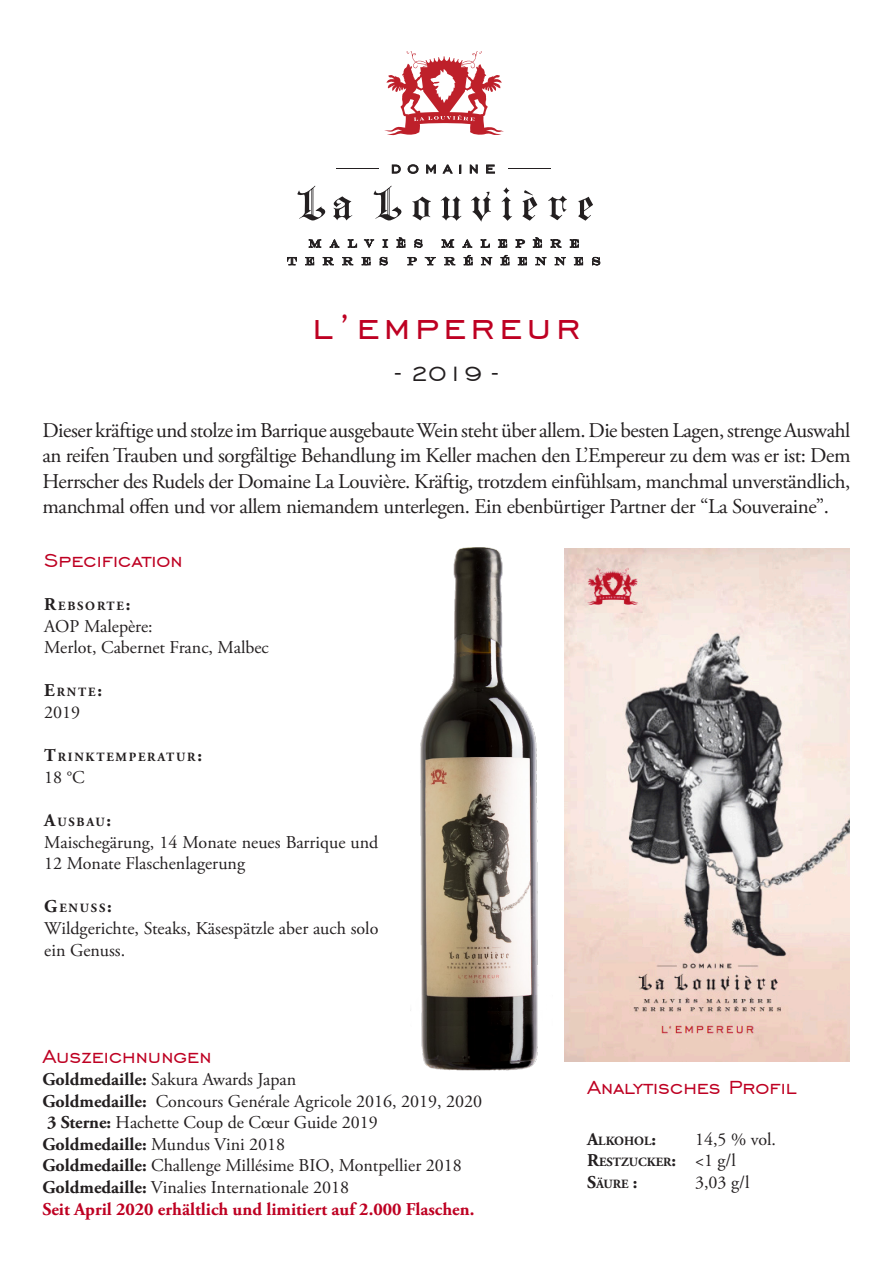
<style>
.page{position:relative;width:893px;height:1263px;background:#fff}
.page>*{position:absolute;margin:0;border:0;box-sizing:border-box;transform-origin:0 0}
.Vintage{font:45px "Engravers Gothic BT";letter-spacing:.1em;color:#be0022}
.Year{font:27px "Engravers Gothic BT";color:#231f20}
.Subtitle{font:24px "Engravers Gothic BT";color:#be0022}
.Description{font:21px/25.2px "Adobe Garamond Pro";letter-spacing:-.02em;color:#231f20;text-align:justify}
.Spec{font:18px/21.6px "Adobe Garamond Pro";color:#231f20}
.t1{font:700 18px "Adobe Garamond Pro";color:#be0022}
.Small_title{font:700 12.6px "Adobe Garamond Pro";letter-spacing:.145em;color:#231f20}
.Small_title-2{font:700 12.6px "Adobe Garamond Pro";color:#231f20}
.s1{font-size:18px}
.s2{font-weight:700}
.s3{font-weight:400;font-size:18px}
</style>
<div class="page">
<svg style="left:309px;top:238px;width:270px;height:10px"></svg>
<svg style="left:392px;top:165px;width:8px;height:8px"></svg>
<svg style="left:408px;top:165px;width:10px;height:9px"></svg>
<svg style="left:426px;top:165px;width:10px;height:8px"></svg>
<svg style="left:443px;top:165px;width:9px;height:8px"></svg>
<svg style="left:470px;top:165px;width:7px;height:8px"></svg>
<svg style="left:486px;top:165px;width:9px;height:8px"></svg>
<hr style="left:336px;top:169px;width:43px;height:1px;background:#231f20">
<hr style="left:509px;top:169px;width:42px;height:1px;background:#231f20">
<svg style="left:412px;top:197px;width:19px;height:23px"></svg>
<svg style="left:441px;top:196px;width:20px;height:25px"></svg>
<svg style="left:502px;top:187px;width:10px;height:34px"></svg>
<svg style="left:548px;top:196px;width:19px;height:24px"></svg>
<svg style="left:578px;top:197px;width:15px;height:24px"></svg>
<svg style="left:522px;top:190px;width:15px;height:31px"></svg>
<svg style="left:471px;top:192px;width:20px;height:30px"></svg>
<svg style="left:373px;top:186px;width:28px;height:34px"></svg>
<svg style="left:333px;top:196px;width:19px;height:24px"></svg>
<svg style="left:297px;top:186px;width:28px;height:34px"></svg>
<svg style="left:287px;top:255px;width:313px;height:10px"></svg>
<svg style="left:384px;top:51px;width:120px;height:84px"></svg>
<img style="left:410px;top:547px;width:370px;height:524px">
<img style="left:565px;top:549px;width:285px;height:513px">
<p class="Vintage" style="left:313px;top:302px;width:269px">l’empereur</p>
<p class="Year" style="left:395px;top:359px;width:105px">- 2019 -</p>
<p class="Description" style="left:43px;top:419px;width:809px">Dieser kräftige und stolze im Barrique ausgebaute Wein steht über allem. Die besten Lagen, strenge Auswahl an reifen Trauben und sorgfältige Behandlung im Keller machen den L’Empereur zu dem was er ist: Dem Herrscher des Rudels der Domaine La Louvière. Kräftig, trotzdem einfühlsam, manchmal unverständlich, manchmal offen und vor allem niemandem unterlegen. Ein ebenbürtiger Partner der “La Souveraine”.</p>
<p class="Subtitle" style="left:44px;top:547px;width:140px">Specification</p>
<p class="Small_title" style="left:44px;top:599px;width:88px"><span class="s1">R</span>EBSORTE<span class="s1">:</span></p>
<p class="Spec" style="left:44px;top:616px;width:226px">AOP Malepère:<br>Merlot, Cabernet Franc, Malbec</p>
<p class="Small_title" style="left:44px;top:685px;width:59px"><span class="s1">E</span>RNTE<span class="s1">:</span></p>
<p class="Spec" style="left:44px;top:702px;width:38px">2019</p>
<p class="Small_title" style="left:44px;top:750px;width:159px"><span class="s1">T</span>RINKTEMPERATUR<span class="s1">:</span></p>
<p class="Spec" style="left:44px;top:767px;width:42px">18 °C</p>
<p class="Small_title" style="left:44px;top:815px;width:68px"><span class="s1">A</span>USBAU<span class="s1">:</span></p>
<p class="Spec" style="left:44px;top:832px;width:336px">Maischegärung, 14 Monate neues Barrique und<br>12 Monate Flaschenlagerung</p>
<p class="Small_title" style="left:44px;top:901px;width:69px"><span class="s1">G</span>ENUSS<span class="s1">:</span></p>
<p class="Spec" style="left:44px;top:918px;width:336px">Wildgerichte, Steaks, Käsespätzle aber auch solo ein Genuss.</p>
<p class="Subtitle" style="left:43px;top:1043px;width:170px">Auszeichnungen</p>
<p class="Spec" style="left:43px;top:1069px;width:255px"><span class="s2">Goldmedaille:</span> Sakura Awards Japan</p>
<p class="Spec" style="left:43px;top:1090px;width:441px"><span class="s2">Goldmedaille:</span> Concours Genérale Agricole 2016, 2019, 2020</p>
<p class="Spec" style="left:47px;top:1112px;width:332px"><span class="s2">3 Sterne:</span> Hachette Coup de Cœur Guide 2019</p>
<p class="Spec" style="left:43px;top:1134px;width:244px"><span class="s2">Goldmedaille:</span> Mundus Vini 2018</p>
<p class="Spec" style="left:43px;top:1155px;width:421px"><span class="s2">Goldmedaille:</span> Challenge Millésime BIO, Montpellier 2018</p>
<p class="Spec" style="left:43px;top:1177px;width:308px"><span class="s2">Goldmedaille:</span> Vinalies Internationale 2018</p>
<p class="t1" style="left:43px;top:1198px;width:433px">Seit April 2020 erhältlich und limitiert auf 2.000 Flaschen.</p>
<p class="Subtitle" style="left:587px;top:1074px;width:211px">Analytisches Profil</p>
<p class="Small_title" style="left:587px;top:1133px;width:71px"><span class="s1">A</span>LKOHOL<span class="s1">:</span></p>
<p class="Spec" style="left:695px;top:1129px;width:83px">14,5 % vol.</p>
<p class="Small_title-2" style="left:587px;top:1155px;width:150px"><span class="s1">R</span>ESTZUCKER<span class="s1">:</span> <span class="s3">&lt;1 g/l</span></p>
<p class="Small_title" style="left:587px;top:1176px;width:52px"><span class="s1">S</span>ÄURE <span class="s1">:</span></p>
<p class="Spec" style="left:695px;top:1172px;width:56px">3,03 g/l</p>
</div>
